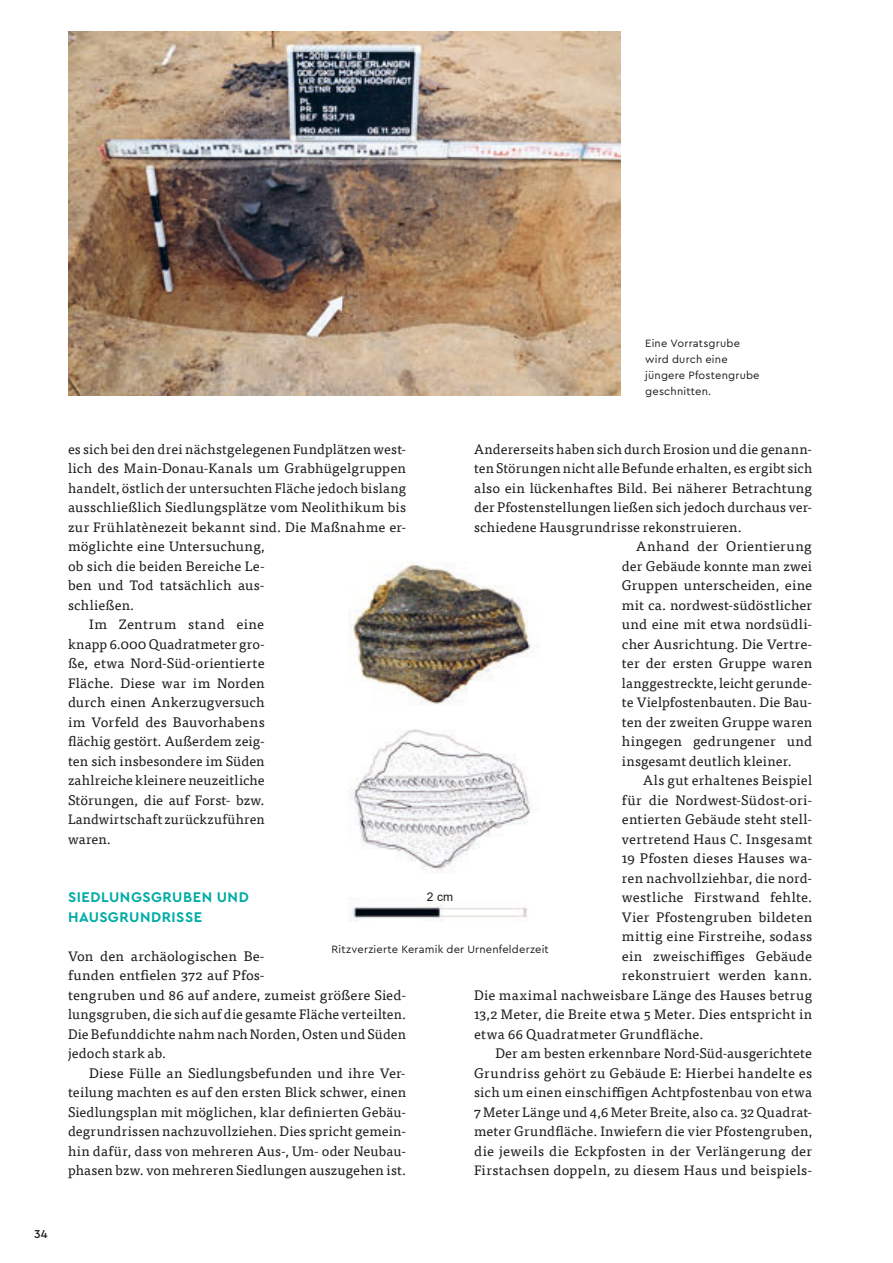
<style>
.page{position:relative;width:893px;height:1263px;background:#fff}
.page>*{position:absolute;margin:0;border:0;box-sizing:border-box;transform-origin:0 0}
.t1{font:700 14.7px/19.5px "Cera PRO";letter-spacing:.035em;color:#00aca5}
.t2{font:13.8px "Tisa OT";letter-spacing:.015em;color:#1d1d1b}
.t3{font:13.8px "Tisa OT";letter-spacing:.035em;color:#1d1d1b}
.t4{font:12px "Arial";color:#1d1d1b}
.t5{font:500 12px "Cera PRO";color:#1d1d1b}
.t6{font:11.1px/16.2px "Cera PRO";letter-spacing:.015em;color:#1d1d1b}
</style>
<div class="page">
<img style="left:68px;top:32px;width:552px;height:363px">
<img style="left:348px;top:562px;width:190px;height:359px">
<p class="t5" style="left:34px;top:1226px;width:15px">34</p>
<p class="t6" style="left:645px;top:334px;width:116px">eine Vorratsgrube wird durch eine jüngere Pfostengrube geschnitten.</p>
<p class="t2" style="left:68px;top:441px;width:340px">es sich bei den drei nächstgelegenen Fundplätzen west-</p>
<p class="t2" style="left:68px;top:460px;width:340px">lich des Main-Donau-Kanals um Grabhügelgruppen</p>
<p class="t2" style="left:68px;top:480px;width:340px">handelt, östlich der untersuchten Fläche jedoch bislang</p>
<p class="t2" style="left:68px;top:499px;width:340px">ausschließlich Siedlungsplätze vom Neolithikum bis</p>
<p class="t2" style="left:68px;top:519px;width:340px">zur Frühlatènezeit bekannt sind. Die Maßnahme er-</p>
<p class="t2" style="left:68px;top:538px;width:198px">möglichte eine Untersuchung,</p>
<p class="t2" style="left:68px;top:558px;width:198px">ob sich die beiden Bereiche Le-</p>
<p class="t2" style="left:68px;top:577px;width:198px">ben und Tod tatsächlich aus-</p>
<p class="t2" style="left:68px;top:597px;width:68px">schließen.</p>
<p class="t3" style="left:89px;top:616px;width:176px">Im Zentrum stand eine</p>
<p class="t2" style="left:68px;top:636px;width:198px">knapp 6.000 Quadratmeter gro-</p>
<p class="t2" style="left:68px;top:655px;width:198px">ße, etwa Nord-Süd-orientierte</p>
<p class="t2" style="left:68px;top:675px;width:198px">Fläche. Diese war im Norden</p>
<p class="t2" style="left:68px;top:694px;width:198px">durch einen Ankerzugversuch</p>
<p class="t2" style="left:68px;top:714px;width:198px">im Vorfeld des Bauvorhabens</p>
<p class="t2" style="left:68px;top:733px;width:198px">flächig gestört. Außerdem zeig-</p>
<p class="t2" style="left:68px;top:753px;width:198px">ten sich insbesondere im Süden</p>
<p class="t2" style="left:68px;top:772px;width:198px">zahlreiche kleinere neuzeitliche</p>
<p class="t2" style="left:68px;top:792px;width:198px">Störungen, die auf Forst- bzw.</p>
<p class="t2" style="left:68px;top:811px;width:198px">Landwirtschaft zurückzuführen</p>
<p class="t2" style="left:68px;top:831px;width:44px">waren.</p>
<p class="t2" style="left:474px;top:441px;width:340px">Andererseits haben sich durch Erosion und die genann-</p>
<p class="t2" style="left:474px;top:460px;width:340px">ten Störungen nicht alle Befunde erhalten, es ergibt sich</p>
<p class="t2" style="left:474px;top:480px;width:340px">also ein lückenhaftes Bild. Bei näherer Betrachtung</p>
<p class="t2" style="left:474px;top:499px;width:340px">der Pfostenstellungen ließen sich jedoch durchaus ver-</p>
<p class="t2" style="left:474px;top:519px;width:269px">schiedene Hausgrundrisse rekonstruieren.</p>
<p class="t2" style="left:636px;top:538px;width:177px">Anhand der Orientierung</p>
<p class="t2" style="left:622px;top:558px;width:192px">der Gebäude konnte man zwei</p>
<p class="t2" style="left:622px;top:577px;width:192px">Gruppen unterscheiden, eine</p>
<p class="t2" style="left:622px;top:597px;width:192px">mit ca. nordwest-südöstlicher</p>
<p class="t2" style="left:622px;top:616px;width:192px">und eine mit etwa nordsüdli-</p>
<p class="t2" style="left:622px;top:636px;width:192px">cher Ausrichtung. Die Vertre-</p>
<p class="t2" style="left:622px;top:655px;width:192px">ter der ersten Gruppe waren</p>
<p class="t2" style="left:622px;top:675px;width:192px">langgestreckte, leicht gerunde-</p>
<p class="t2" style="left:622px;top:694px;width:192px">te Vielpfostenbauten. Die Bau-</p>
<p class="t2" style="left:622px;top:714px;width:192px">ten der zweiten Gruppe waren</p>
<p class="t2" style="left:622px;top:733px;width:192px">hingegen gedrungener und</p>
<p class="t2" style="left:622px;top:753px;width:171px">insgesamt deutlich kleiner.</p>
<p class="t2" style="left:643px;top:772px;width:170px">Als gut erhaltenes Beispiel</p>
<p class="t2" style="left:622px;top:792px;width:192px">für die Nordwest-Südost-ori-</p>
<p class="t2" style="left:622px;top:811px;width:192px">entierten Gebäude steht stell-</p>
<p class="t2" style="left:622px;top:831px;width:192px">vertretend Haus C. Insgesamt</p>
<p class="t2" style="left:622px;top:850px;width:192px">19 Pfosten dieses Hauses wa-</p>
<p class="t2" style="left:622px;top:870px;width:192px">ren nachvollziehbar, die nord-</p>
<p class="t2" style="left:622px;top:889px;width:192px">westliche Firstwand fehlte.</p>
<p class="t2" style="left:622px;top:909px;width:192px">Vier Pfostengruben bildeten</p>
<p class="t2" style="left:622px;top:928px;width:192px">mittig eine Firstreihe, sodass</p>
<p class="t2" style="left:622px;top:948px;width:192px">ein zweischiffiges Gebäude</p>
<p class="t2" style="left:622px;top:967px;width:192px">rekonstruiert werden kann.</p>
<p class="t2" style="left:474px;top:987px;width:340px">Die maximal nachweisbare Länge des Hauses betrug</p>
<p class="t2" style="left:474px;top:1006px;width:340px">13,2 Meter, die Breite etwa 5 Meter. Dies entspricht in</p>
<p class="t2" style="left:474px;top:1026px;width:231px">etwa 66 Quadratmeter Grundfläche.</p>
<p class="t2" style="left:495px;top:1045px;width:318px">Der am besten erkennbare Nord-Süd-ausgerichtete</p>
<p class="t2" style="left:474px;top:1065px;width:340px">Grundriss gehört zu Gebäude E: Hierbei handelte es</p>
<p class="t2" style="left:474px;top:1084px;width:340px">sich um einen einschiffigen Achtpfostenbau von etwa</p>
<p class="t2" style="left:474px;top:1104px;width:340px">7 Meter Länge und 4,6 Meter Breite, also ca. 32 Quadrat-</p>
<p class="t2" style="left:474px;top:1123px;width:340px">meter Grundfläche. Inwiefern die vier Pfostengruben,</p>
<p class="t2" style="left:474px;top:1143px;width:340px">die jeweils die Eckpfosten in der Verlängerung der</p>
<p class="t2" style="left:474px;top:1162px;width:340px">Firstachsen doppeln, zu diesem Haus und beispiels-</p>
<p class="t4" style="left:427px;top:889px;width:28px">2 cm</p>
<p class="t1" style="left:68px;top:887px;width:182px">SIEDLUNGSGRUBEN UND<br>HAUSGRUNDRISSE</p>
<p class="t2" style="left:68px;top:948px;width:198px">Von den archäologischen Be-</p>
<p class="t2" style="left:68px;top:967px;width:198px">funden entfielen 372 auf Pfos-</p>
<p class="t2" style="left:68px;top:987px;width:340px">tengruben und 86 auf andere, zumeist größere Sied-</p>
<p class="t2" style="left:68px;top:1006px;width:340px">lungsgruben, die sich auf die gesamte Fläche verteilten.</p>
<p class="t2" style="left:68px;top:1026px;width:340px">Die Befunddichte nahm nach Norden, Osten und Süden</p>
<p class="t2" style="left:68px;top:1045px;width:100px">jedoch stark ab.</p>
<p class="t2" style="left:89px;top:1065px;width:318px">Diese Fülle an Siedlungsbefunden und ihre Ver-</p>
<p class="t2" style="left:68px;top:1084px;width:340px">teilung machten es auf den ersten Blick schwer, einen</p>
<p class="t2" style="left:68px;top:1104px;width:340px">Siedlungsplan mit möglichen, klar definierten Gebäu-</p>
<p class="t2" style="left:68px;top:1123px;width:340px">degrundrissen nachzuvollziehen. Dies spricht gemein-</p>
<p class="t2" style="left:68px;top:1143px;width:340px">hin dafür, dass von mehreren Aus-, Um- oder Neubau-</p>
<p class="t2" style="left:68px;top:1162px;width:340px">phasen bzw. von mehreren Siedlungen auszugehen ist.</p>
<p class="t6" style="left:331px;top:940px;width:219px">ritzverzierte keramik der urnenfelderzeit</p>
</div>
